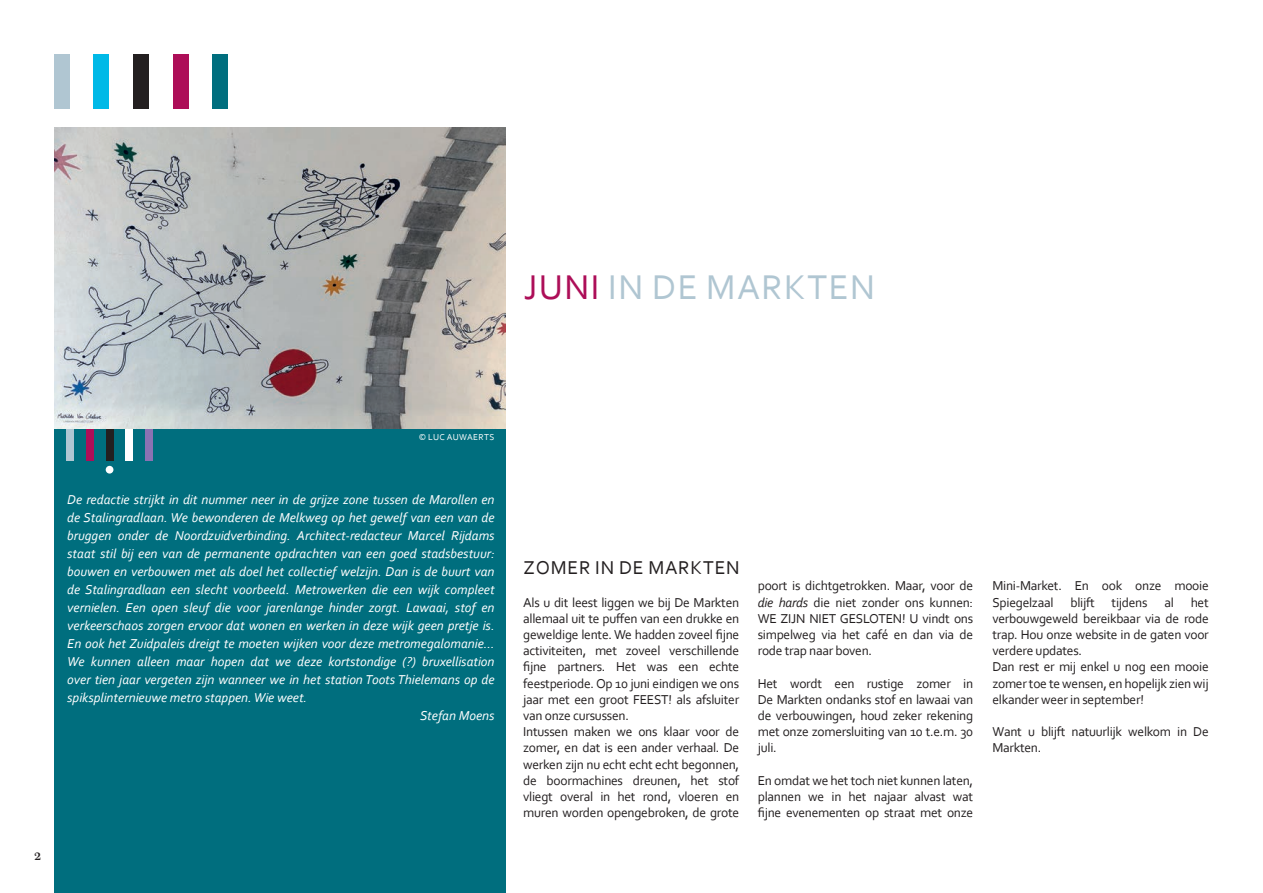
<style>
.page{position:relative;width:1263px;height:893px;background:#fff}
.page>*{position:absolute;margin:0;border:0;box-sizing:border-box;transform-origin:0 0}
.t1{font:36px "Corbel";letter-spacing:.04em;color:#b0c6d2}
.t2{font:19.5px "Corbel";letter-spacing:.04em;color:#231f20}
.t3{font:13.5px/16.2px "Corbel";letter-spacing:-.02em;color:#231f20}
.t4{font:italic 13.5px "Corbel";color:#fff}
.t5{font:10.5px "Century 751 BT Bold B";color:#231f20}
.t6{font:9px "Corbel";letter-spacing:.04em;color:#fff}
.s1{color:#ad0e58}
.s2{font-style:italic}
</style>
<div class="page">
<div style="left:54px;top:428px;width:451px;height:465px;background:#006e7e"></div>
<div style="left:67px;top:428px;width:7px;height:33px;background:#b0c6d2"></div>
<div style="left:86px;top:428px;width:8px;height:33px;background:#ad0e58"></div>
<div style="left:106px;top:428px;width:7px;height:33px;background:#231f20"></div>
<div style="left:125px;top:428px;width:8px;height:33px;background:#fff"></div>
<div style="left:145px;top:428px;width:8px;height:33px;background:#8b72b3"></div>
<div style="left:106px;top:466px;width:7px;height:8px;background:#fff;border-radius:50%"></div>
<img style="left:54px;top:127px;width:451px;height:301px">
<div style="left:54px;top:54px;width:16px;height:54px;background:#b0c6d2"></div>
<div style="left:94px;top:54px;width:15px;height:54px;background:#00b9e7"></div>
<div style="left:133px;top:54px;width:16px;height:54px;background:#231f20"></div>
<div style="left:173px;top:54px;width:15px;height:54px;background:#ad0e58"></div>
<div style="left:212px;top:54px;width:16px;height:54px;background:#006e7e"></div>
<h1 class="t1" style="left:524px;top:265px;width:353px"><span class="s1">JUNI</span> IN DE MARKTEN</h1>
<p class="t6" style="left:419px;top:431px;width:77px">© LUC AUWAERTS</p>
<p class="t4" style="left:67px;top:491px;width:429px">De redactie strijkt in dit nummer neer in de grijze zone tussen de Marollen en</p>
<p class="t4" style="left:67px;top:509px;width:429px">de Stalingradlaan. We bewonderen de Melkweg op het gewelf van een van de</p>
<p class="t4" style="left:67px;top:527px;width:429px">bruggen onder de Noordzuidverbinding. Architect-redacteur Marcel Rijdams</p>
<p class="t4" style="left:67px;top:545px;width:429px">staat stil bij een van de permanente opdrachten van een goed stadsbestuur:</p>
<p class="t4" style="left:67px;top:563px;width:429px">bouwen en verbouwen met als doel het collectief welzijn. Dan is de buurt van</p>
<p class="t4" style="left:67px;top:581px;width:429px">de Stalingradlaan een slecht voorbeeld. Metrowerken die een wijk compleet</p>
<p class="t4" style="left:67px;top:599px;width:429px">vernielen. Een open sleuf die voor jarenlange hinder zorgt. Lawaai, stof en</p>
<p class="t4" style="left:67px;top:617px;width:429px">verkeerschaos zorgen ervoor dat wonen en werken in deze wijk geen pretje is.</p>
<p class="t4" style="left:67px;top:635px;width:429px">En ook het Zuidpaleis dreigt te moeten wijken voor deze metromegalomanie…</p>
<p class="t4" style="left:67px;top:653px;width:429px">We kunnen alleen maar hopen dat we deze kortstondige (?) bruxellisation</p>
<p class="t4" style="left:67px;top:671px;width:429px">over tien jaar vergeten zijn wanneer we in het station Toots Thielemans op de</p>
<p class="t4" style="left:67px;top:689px;width:241px">spiksplinternieuwe metro stappen. Wie weet.</p>
<p class="t4" style="left:420px;top:707px;width:76px">Stefan Moens</p>
<p class="t5" style="left:34px;top:850px;width:8px">2</p>
<h2 class="t2" style="left:524px;top:556px;width:218px">ZOMER IN DE MARKTEN</h2>
<p class="t3" style="left:523px;top:594px;width:218px">Als u dit leest liggen we bij De Markten allemaal uit te puffen van een drukke en geweldige lente. We hadden zoveel fijne activiteiten, met zoveel verschillende fijne partners. Het was een echte feestperiode. Op 10 juni eindigen we ons jaar met een groot FEEST! als afsluiter van onze cursussen.<br>Intussen maken we ons klaar voor de zomer, en dat is een ander verhaal. De werken zijn nu echt echt echt begonnen, de boormachines dreunen, het stof vliegt overal in het rond, vloeren en muren worden opengebroken, de grote</p>
<p class="t3" style="left:758px;top:577px;width:217px;text-align:justify">poort is dichtgetrokken. Maar, voor de <span class="s2">die hards</span> die niet zonder ons kunnen:<br>WE ZIJN NIET GESLOTEN! U vindt ons simpelweg via het café en dan via de rode trap naar boven.</p>
<p class="t3" style="left:758px;top:675px;width:217px;text-align:justify">Het wordt een rustige zomer in De Markten ondanks stof en lawaai van de verbouwingen, houd zeker rekening met onze zomersluiting van 10 t.e.m. 30 juli.</p>
<p class="t3" style="left:758px;top:772px;width:217px;text-align:justify">En omdat we het toch niet kunnen laten, plannen we in het najaar alvast wat fijne evenementen op straat met onze</p>
<p class="t3" style="left:992px;top:577px;width:218px">Mini-Market. En ook onze mooie<br>Spiegelzaal blijft tijdens al het verbouwgeweld bereikbaar via de rode trap. Hou onze website in de gaten voor verdere updates.<br>Dan rest er mij enkel u nog een mooie zomer toe te wensen, en hopelijk zien wij elkander weer in september!</p>
<p class="t3" style="left:992px;top:723px;width:218px">Want u blijft natuurlijk welkom in De<br>Markten.</p>
</div>
